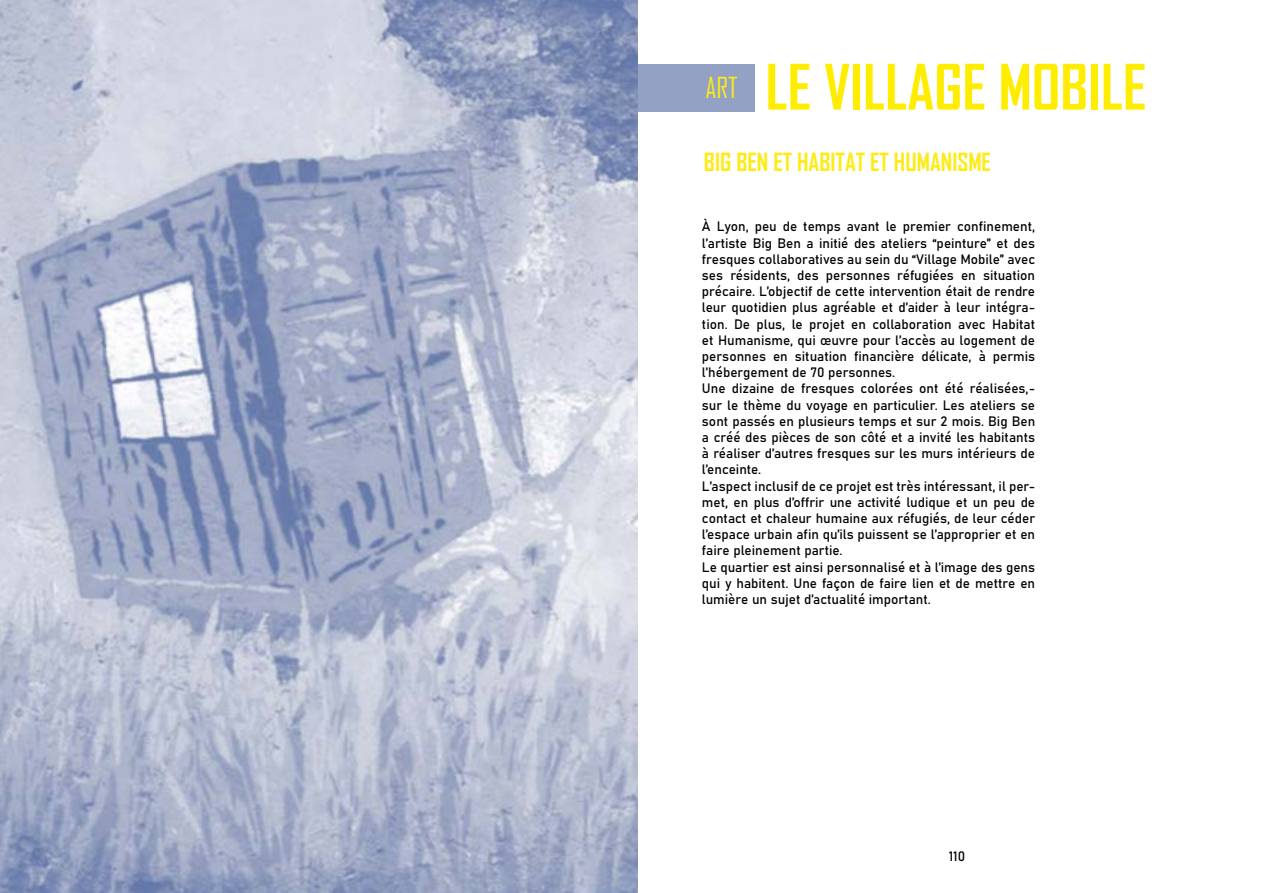
<style>
.page{position:relative;width:1276px;height:893px;background:#fff}
.page>*{position:absolute;margin:0;border:0;box-sizing:border-box;transform-origin:0 0}
.t1{font:700 60px "Agency FB";color:#ffed00}
.t2{font:27.75px "Agency FB";color:#fdeb19}
.t3{font:700 24px "Agency FB";color:#fdeb19}
.t4{font:13.5px/16.2px "Bahnschrift";color:#000}
</style>
<div class="page">
<img style="left:0;top:0;width:638px;height:893px">
<div style="left:638px;top:64px;width:116px;height:48px;background:#92a1c4"></div>
<h2 class="t2" style="left:705px;top:71px;width:34px">ART</h2>
<h1 class="t1" style="left:765px;top:50px;width:382px">LE VILLAGE MOBILE</h1>
<h3 class="t3" style="left:704px;top:147px;width:289px">BIG BEN ET HABITAT ET HUMANISME</h3>
<p class="t4" style="left:702px;top:219px;width:335px">À Lyon, peu de temps avant le premier confinement, l’artiste Big Ben a initié des ateliers “peinture” et des fresques collaboratives au sein du “Village Mobile” avec ses résidents, des personnes réfugiées en situation précaire. L’objectif de cette intervention était de rendre leur quotidien plus agréable et d’aider à leur intégra&shy;tion. De plus, le projet en collaboration avec Habitat et Humanisme, qui œuvre pour l’accès au logement de personnes en situation financière délicate, à permis l’hébergement de 70 personnes.<br>Une dizaine de fresques colorées ont été réalisées,- sur le thème du voyage en particulier. Les ateliers se sont passés en plusieurs temps et sur 2 mois. Big Ben a créé des pièces de son côté et a invité les habitants à réaliser d’autres fresques sur les murs intérieurs de l’enceinte.<br>L’aspect inclusif de ce projet est très intéressant, il per&shy;met, en plus d’offrir une activité ludique et un peu de contact et chaleur humaine aux réfugiés, de leur céder l’espace urbain afin qu’ils puissent se l’approprier et en faire pleinement partie.<br>Le quartier est ainsi personnalisé et à l’image des gens qui y habitent. Une façon de faire lien et de mettre en lumière un sujet d’actualité important.</p>
<p class="t4" style="left:948px;top:848px;width:18px">110</p>
</div>
